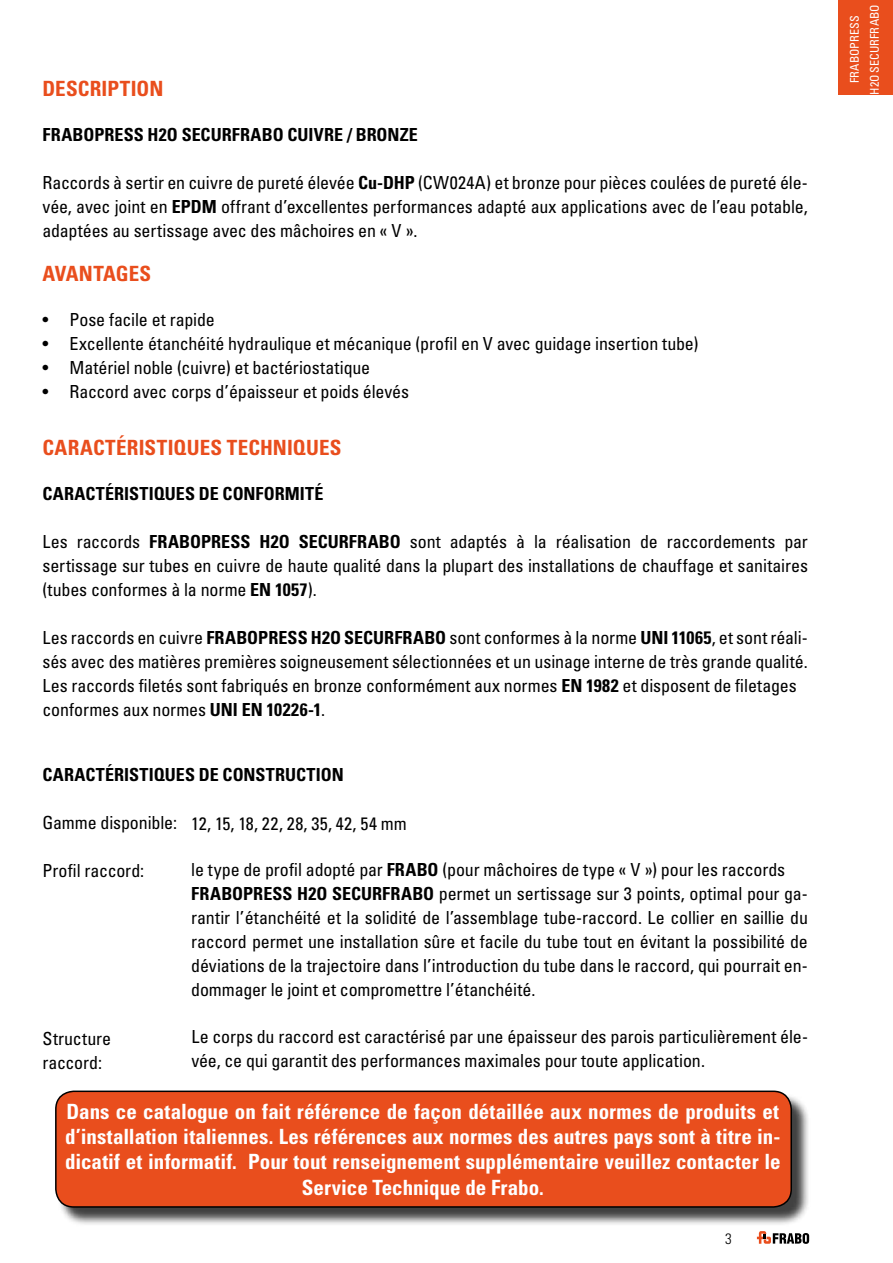
<style>
.page{position:relative;width:893px;height:1263px;background:#fff}
.page>*{position:absolute;margin:0;border:0;box-sizing:border-box;transform-origin:0 0}
.t1{font:700 condensed 21px/25.2px "Univers LT Std";color:#fff;text-align:center}
.t2{font:700 condensed 21px "Univers LT Std";letter-spacing:.005em;color:#e94e1d}
.t3{font:condensed 18px/24px "Univers LT Std";letter-spacing:-.01em;color:#000}
.t4{font:700 condensed 18px "Univers LT Std";letter-spacing:.005em;color:#000}
.t5{font:condensed 18px "Univers LT Std";letter-spacing:.015em;color:#000}
.t6{font:300 condensed 15px "Univers LT Std";color:#000}
.t7{font:condensed 12px "Univers LT Std";letter-spacing:.005em;color:#fff}
.s1{font-weight:700}
</style>
<div class="page">
<div style="left:839px;top:0;width:54px;height:95px;background:#e94e1d"></div>
<div style="left:57px;top:1093px;width:754px;height:133px;background:#000;opacity:.75"></div>
<div style="left:56px;top:1091px;width:735px;height:116px;background:#e94e1d;border-radius:18px"></div>
<div style="left:55px;top:1090px;width:737px;height:118px;border:2px solid #000;border-radius:18px"></div>
<svg style="left:757px;top:1231px;width:52px;height:13px"></svg>
<p class="t2" style="left:43px;top:76px;width:122px">DESCRIPTION</p>
<p class="t4" style="left:43px;top:124px;width:377px">FRABOPRESS H2O SECURFRABO CUIVRE / BRONZE</p>
<p class="t3" style="left:43px;top:170px;width:767px;text-align:justify">Raccords à sertir en cuivre de pureté élevée <span class="s1">Cu-DHP</span> (CW024A) et bronze pour pièces coulées de pureté éle&shy;vée, avec joint en <span class="s1">EPDM</span> offrant d’excellentes performances adapté aux applications avec de l’eau potable, adaptées au sertissage avec des mâchoires en « V ».</p>
<p class="t2" style="left:43px;top:260px;width:110px">AVANTAGES</p>
<p class="t3" style="left:43px;top:307px;width:174px">• Pose facile et rapide</p>
<p class="t3" style="left:43px;top:331px;width:657px">• Excellente étanchéité hydraulique et mécanique (profil en V avec guidage insertion tube)</p>
<p class="t3" style="left:43px;top:355px;width:329px">• Matériel noble (cuivre) et bactériostatique</p>
<p class="t3" style="left:43px;top:379px;width:368px">• Raccord avec corps d’épaisseur et poids élevés</p>
<p class="t2" style="left:43px;top:435px;width:301px">CARACTÉRISTIQUES TECHNIQUES</p>
<p class="t4" style="left:43px;top:483px;width:282px">CARACTÉRISTIQUES DE CONFORMITÉ</p>
<p class="t3" style="left:43px;top:530px;width:767px;text-align:justify">Les raccords <span class="s1">FRABOPRESS H2O SECURFRABO</span> sont adaptés à la réalisation de raccordements par sertissage sur tubes en cuivre de haute qualité dans la plupart des installations de chauffage et sanitaires (tubes conformes à la norme <span class="s1">EN 1057</span>).</p>
<p class="t3" style="left:43px;top:626px;width:767px">Les raccords en cuivre <span class="s1">FRABOPRESS H2O SECURFRABO</span> sont conformes à la norme <span class="s1">UNI 11065</span>, et sont réali&shy;sés avec des matières premières soigneusement sélectionnées et un usinage interne de très grande qualité.<br>Les raccords filetés sont fabriqués en bronze conformément aux normes <span class="s1">EN 1982</span> et disposent de filetages conformes aux normes <span class="s1">UNI EN 10226-1</span>.</p>
<p class="t4" style="left:43px;top:763px;width:303px">CARACTÉRISTIQUES DE CONSTRUCTION</p>
<p class="t3" style="left:43px;top:810px;width:136px">Gamme disponible:</p>
<p class="t3" style="left:43px;top:858px;width:103px">Profil raccord:</p>
<p class="t5" style="left:191px;top:812px;width:217px">12, 15, 18, 22, 28, 35, 42, 54 mm</p>
<p class="t3" style="left:191px;top:858px;width:618px">le type de profil adopté par <span class="s1">FRABO</span> (pour mâchoires de type « V ») pour les raccords <span class="s1">FRABOPRESS H2O SECURFRABO</span> permet un sertissage sur 3 points, optimal pour ga&shy;rantir l’étanchéité et la solidité de l’assemblage tube-raccord. Le collier en saillie du raccord permet une installation sûre et facile du tube tout en évitant la possibilité de déviations de la trajectoire dans l’introduction du tube dans le raccord, qui pourrait en&shy;dommager le joint et compromettre l’étanchéité.</p>
<p class="t3" style="left:191px;top:1025px;width:618px">Le corps du raccord est caractérisé par une épaisseur des parois particulièrement éle&shy;vée, ce qui garantit des performances maximales pour toute application.</p>
<p class="t3" style="left:43px;top:1026px;width:70px">Structure raccord:</p>
<p class="t1" style="left:65px;top:1099px;width:717px">Dans ce catalogue on fait référence de façon détaillée aux normes de produits et d’installation italiennes. Les références aux normes des autres pays sont à titre in&shy;dicatif et informatif. Pour tout renseignement supplémentaire veuillez contacter le Service Technique de Frabo.</p>
<p class="t6" style="left:725px;top:1229px;width:8px">3</p>
<p class="t7" style="left:847px;top:83px;width:69px;rotate:-90deg">FRABOPRESS</p>
<p class="t7" style="left:867px;top:95px;width:92px;rotate:-90deg">H2O SECURFRABO</p>
</div>
